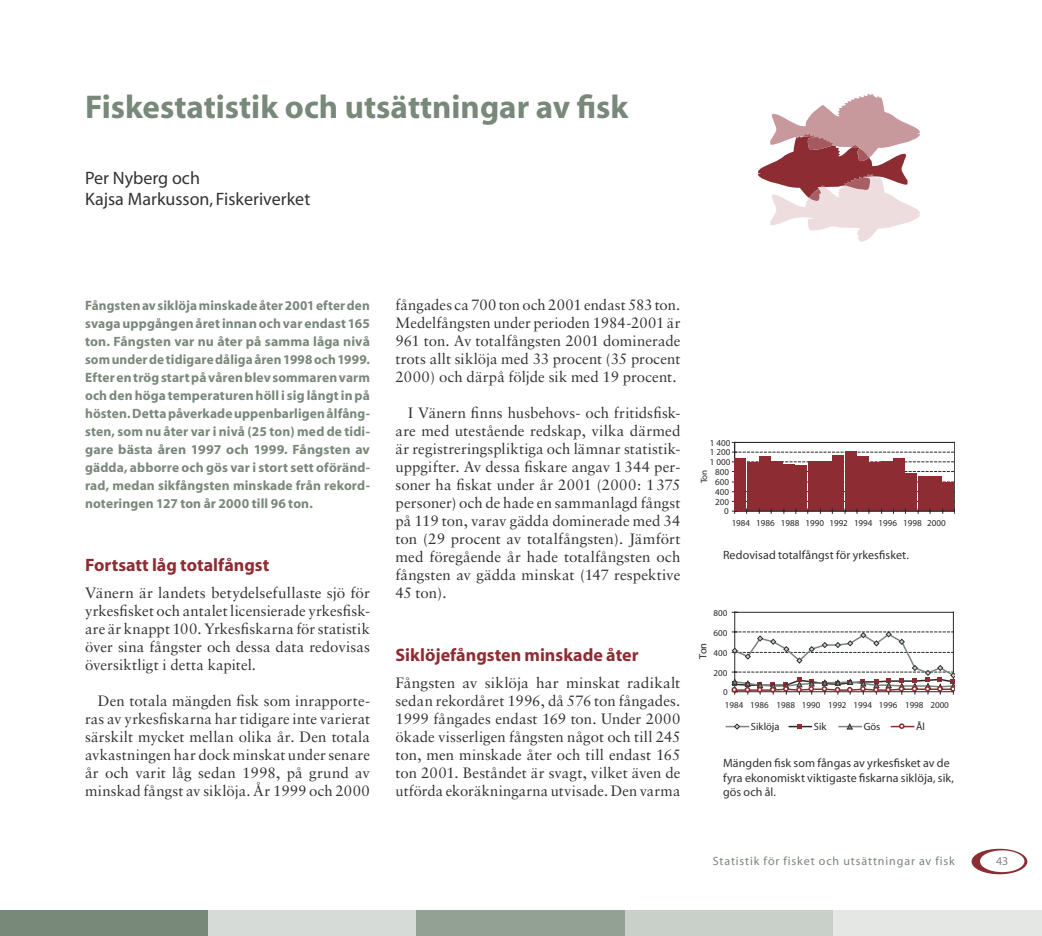
<style>
.page{position:relative;width:1042px;height:936px;background:#fff}
.page>*{position:absolute;margin:0;border:0;box-sizing:border-box;transform-origin:0 0}
.t1{font:700 33px "Myriad";color:#788879}
.t2{font:700 18px "Myriad";color:#8d2d33}
.t3{font:18px/21.6px "Myriad";color:#323235}
.t4{font:15px/18px "Sabon";letter-spacing:.005em;color:#323235;text-align:justify}
.t5{font:700 13.5px/18px "Myriad";letter-spacing:.01em;color:#788879;text-align:justify}
.t6{font:12px/14.4px "Myriad";letter-spacing:.01em;color:#323235}
.t7{font:12px "Myriad";letter-spacing:.075em;color:#788879}
.t8{font:12px "Myriad";color:#858488}
.t9{font:10.5px "Myriad";color:#282828}
.t10{font:9px "Myriad";color:#282828}
</style>
<div class="page">
<div style="left:0;top:910px;width:208px;height:25px;background:#788879"></div>
<div style="left:208px;top:910px;width:209px;height:25px;background:#d7dbd7"></div>
<div style="left:417px;top:910px;width:208px;height:25px;background:#93a094"></div>
<div style="left:625px;top:910px;width:208px;height:25px;background:#c9cfc9"></div>
<div style="left:833px;top:910px;width:209px;height:25px;background:#e4e7e4"></div>
<svg style="left:971px;top:848px;width:56px;height:26px"></svg>
<div style="left:980px;top:850px;width:44px;height:22px;background:#fff;border-radius:50%"></div>
<hr style="left:734px;top:501px;width:220px;height:1px;background:#282828">
<hr style="left:734px;top:491px;width:220px;height:1px;background:#282828">
<hr style="left:734px;top:442px;width:220px;height:1px;background:#282828">
<hr style="left:954px;top:442px;width:1px;height:69px;background:#282828">
<div style="left:746px;top:462px;width:12px;height:49px;background:#8d2d33"></div>
<div style="left:759px;top:456px;width:11px;height:55px;background:#8d2d33"></div>
<div style="left:771px;top:462px;width:12px;height:49px;background:#8d2d33"></div>
<div style="left:784px;top:465px;width:11px;height:46px;background:#8d2d33"></div>
<div style="left:796px;top:465px;width:11px;height:46px;background:#8d2d33"></div>
<div style="left:808px;top:462px;width:11px;height:49px;background:#8d2d33"></div>
<div style="left:820px;top:461px;width:11px;height:50px;background:#8d2d33"></div>
<div style="left:832px;top:456px;width:12px;height:55px;background:#8d2d33"></div>
<div style="left:845px;top:451px;width:11px;height:60px;background:#8d2d33"></div>
<div style="left:857px;top:456px;width:11px;height:55px;background:#8d2d33"></div>
<div style="left:869px;top:462px;width:12px;height:49px;background:#8d2d33"></div>
<div style="left:881px;top:462px;width:12px;height:49px;background:#8d2d33"></div>
<div style="left:893px;top:459px;width:11px;height:52px;background:#8d2d33"></div>
<div style="left:905px;top:474px;width:12px;height:37px;background:#8d2d33"></div>
<div style="left:918px;top:476px;width:11px;height:35px;background:#8d2d33"></div>
<div style="left:930px;top:476px;width:12px;height:35px;background:#8d2d33"></div>
<div style="left:943px;top:482px;width:11px;height:29px;background:#8d2d33"></div>
<svg style="left:732px;top:471px;width:222px;height:1px"></svg>
<svg style="left:732px;top:461px;width:222px;height:1px"></svg>
<hr style="left:734px;top:442px;width:1px;height:69px;background:#282828">
<svg style="left:732px;top:481px;width:222px;height:1px"></svg>
<svg style="left:732px;top:452px;width:222px;height:1px"></svg>
<hr style="left:734px;top:511px;width:220px;height:1px;background:#282828">
<div style="left:734px;top:458px;width:12px;height:53px;background:#8d2d33"></div>
<hr style="left:735px;top:612px;width:218px;height:1px;background:#282828">
<hr style="left:953px;top:612px;width:1px;height:79px;background:#282828">
<hr style="left:734px;top:612px;width:1px;height:79px;background:#282828">
<svg style="left:731px;top:631px;width:224px;height:63px"></svg>
<hr style="left:726px;top:725px;width:22px;height:2px;background:#788879">
<svg style="left:734px;top:723px;width:6px;height:6px"></svg>
<hr style="left:789px;top:725px;width:22px;height:2px;background:#282828">
<svg style="left:797px;top:724px;width:4px;height:4px"></svg>
<hr style="left:839px;top:725px;width:22px;height:2px;background:#788879">
<svg style="left:846px;top:723px;width:7px;height:6px"></svg>
<hr style="left:891px;top:725px;width:22px;height:2px;background:#8d2d33">
<svg style="left:899px;top:723px;width:5px;height:6px"></svg>
<svg style="left:758px;top:94px;width:162px;height:147px"></svg>
<h1 class="t1" style="left:85px;top:90px;width:545px">Fiskestatistik och utsättningar av fisk</h1>
<p class="t3" style="left:85px;top:168px;width:227px">Per Nyberg och<br>Kajsa Markusson, Fiskeriverket</p>
<p class="t5" style="left:85px;top:296px;width:286px">Fångsten av siklöja minskade åter 2001 efter den svaga uppgången året innan och var endast 165 ton. Fångsten var nu åter på samma låga nivå som under de tidigare dåliga åren 1998 och 1999.<br>Efter en trög start på våren blev sommaren varm och den höga temperaturen höll i sig långt in på hösten. Detta påverkade uppenbarligen ålfång&shy;sten, som nu åter var i nivå (25 ton) med de tidi&shy;gare bästa åren 1997 och 1999. Fångsten av gädda, abborre och gös var i stort sett oföränd&shy;rad, medan sikfångsten minskade från rekord&shy;noteringen 127 ton år 2000 till 96 ton.</p>
<p class="t2" style="left:85px;top:556px;width:186px">Fortsatt låg totalfångst</p>
<p class="t4" style="left:85px;top:583px;width:286px">Vänern är landets betydelsefullaste sjö för yrkesfisket och antalet licensierade yrkesfisk&shy;are är knappt 100. Yrkesfiskarna för statistik över sina fångster och dessa data redovisas översiktligt i detta kapitel.</p>
<p class="t4" style="left:85px;top:691px;width:286px;text-indent:13px">Den totala mängden fisk som inrapporte&shy;ras av yrkesfiskarna har tidigare inte varierat särskilt mycket mellan olika år. Den totala avkastningen har dock minskat under senare år och varit låg sedan 1998, på grund av minskad fångst av siklöja. År 1999 och 2000</p>
<p class="t4" style="left:395px;top:295px;width:286px">fångades ca 700 ton och 2001 endast 583 ton.<br>Medelfångsten under perioden 1984-2001 är 961 ton. Av totalfångsten 2001 dominerade trots allt siklöja med 33 procent (35 procent 2000) och därpå följde sik med 19 procent.</p>
<p class="t4" style="left:395px;top:403px;width:286px;text-indent:13px">I Vänern finns husbehovs- och fritidsfisk&shy;are med utestående redskap, vilka därmed är registreringspliktiga och lämnar statistik&shy;uppgifter. Av dessa fiskare angav 1 344 per&shy;soner ha fiskat under år 2001 (2000: 1 375 personer) och de hade en sammanlagd fångst på 119 ton, varav gädda dominerade med 34 ton (29 procent av totalfångsten). Jämfört med föregående år hade totalfångsten och fångsten av gädda minskat (147 respektive 45 ton).</p>
<p class="t2" style="left:395px;top:646px;width:244px">Siklöjefångsten minskade åter</p>
<p class="t4" style="left:395px;top:673px;width:286px">Fångsten av siklöja har minskat radikalt sedan rekordåret 1996, då 576 ton fångades.<br>1999 fångades endast 169 ton. Under 2000 ökade visserligen fångsten något och till 245 ton, men minskade åter och till endast 165 ton 2001. Beståndet är svagt, vilket även de utförda ekoräkningarna utvisade. Den varma</p>
<p class="t10" style="left:710px;top:438px;width:22px">1 400</p>
<p class="t10" style="left:710px;top:448px;width:22px">1 200</p>
<p class="t10" style="left:710px;top:457px;width:22px">1 000</p>
<p class="t10" style="left:700px;top:483px;width:15px;rotate:-90deg">Ton</p>
<p class="t10" style="left:715px;top:467px;width:15px">800</p>
<p class="t10" style="left:715px;top:478px;width:15px">600</p>
<p class="t10" style="left:715px;top:487px;width:15px">400</p>
<p class="t10" style="left:715px;top:497px;width:15px">200</p>
<p class="t10" style="left:724px;top:507px;width:6px">0</p>
<p class="t10" style="left:731px;top:519px;width:215px">1984 1986 1988 1990 1992 1994 1996 1998 2000</p>
<p class="t6" style="left:723px;top:548px;width:187px">Redovisad totalfångst för yrkesfisket.</p>
<p class="t10" style="left:713px;top:608px;width:15px">800</p>
<p class="t10" style="left:713px;top:628px;width:15px">600</p>
<p class="t9" style="left:698px;top:659px;width:18px;rotate:-90deg">Ton</p>
<p class="t10" style="left:713px;top:648px;width:15px">400</p>
<p class="t10" style="left:713px;top:668px;width:15px">200</p>
<p class="t10" style="left:723px;top:687px;width:6px">0</p>
<p class="t10" style="left:725px;top:701px;width:225px">1984 1986 1988 1990 1992 1994 1996 1998 2000</p>
<p class="t9" style="left:751px;top:721px;width:30px">Siklöja</p>
<p class="t9" style="left:814px;top:721px;width:14px">Sik</p>
<p class="t9" style="left:863px;top:721px;width:18px">Gös</p>
<p class="t9" style="left:916px;top:721px;width:10px">Ål</p>
<p class="t6" style="left:723px;top:756px;width:233px">Mängden fisk som fångas av yrkesfisket av de fyra ekonomiskt viktigaste fiskarna siklöja, sik, gös och ål.</p>
<p class="t7" style="left:713px;top:854px;width:243px">Statistik för fisket och utsättningar av fisk</p>
<p class="t8" style="left:996px;top:854px;width:14px">43</p>
</div>
